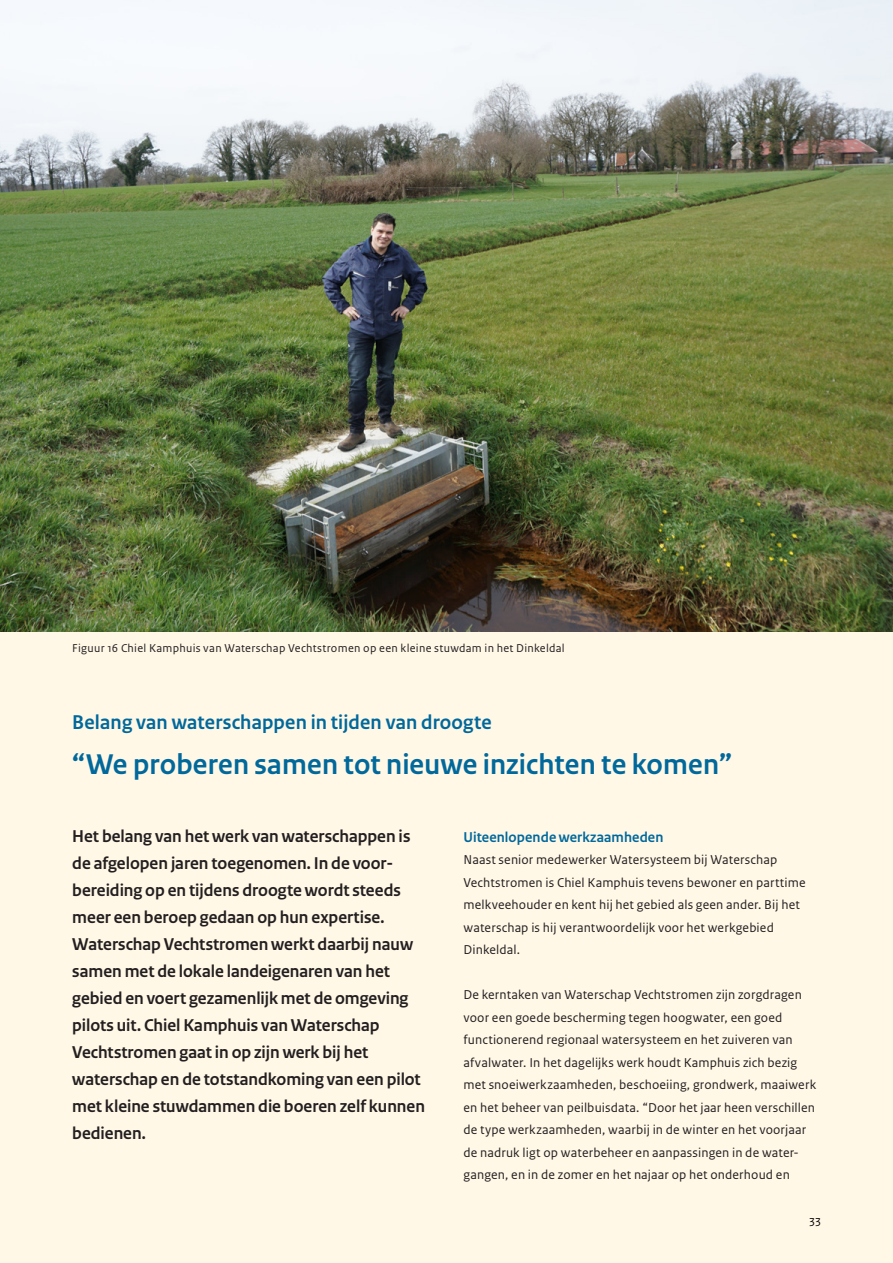
<style>
.page{position:relative;width:893px;height:1263px;background:#fff8e7}
.page>*{position:absolute;margin:0;border:0;box-sizing:border-box;transform-origin:0 0}
.H3_kaderkopje{font:700 30px "Rijksoverheid Sans Heading";letter-spacing:.01em;color:#01689b}
.H3_kaderkopje-2{font:700 21px "Rijksoverheid Sans Heading";letter-spacing:.01em;color:#01689b}
.P_introtekst{font:700 18px/27px "Rijksoverheid Sans Heading";color:#231f20}
.H3_subkopje{font:700 15px "Rijksoverheid Sans Heading";letter-spacing:.01em;color:#01689b}
.P_kadertekst{font:13.5px/22.5px "Rijksoverheid Sans Text";letter-spacing:.01em;color:#231f20}
.P_bijschrift{font:12px "Rijksoverheid Sans Text";letter-spacing:.025em;color:#231f20}
.t1{font:12px "Rijksoverheid Sans Text";color:#000}
</style>
<div class="page">
<img style="left:0;top:0;width:893px;height:631px">
<p class="P_bijschrift" style="left:72px;top:641px;width:494px">Figuur 16 Chiel Kamphuis van Waterschap Vechtstromen op een kleine stuwdam in het Dinkeldal</p>
<h3 class="H3_kaderkopje-2" style="left:72px;top:710px;width:421px">Belang van waterschappen in tijden van droogte</h3>
<h3 class="H3_kaderkopje" style="left:72px;top:747px;width:661px">“We proberen samen tot nieuwe inzichten te komen”</h3>
<p class="P_introtekst" style="left:72px;top:823px;width:354px">Het belang van het werk van waterschappen is de afgelopen jaren toegenomen. In de voor&shy;bereiding op en tijdens droogte wordt steeds meer een beroep gedaan op hun expertise.<br>Waterschap Vechtstromen werkt daarbij nauw samen met de lokale landeigenaren van het gebied en voert gezamenlijk met de omgeving pilots uit. Chiel Kamphuis van Waterschap Vechtstromen gaat in op zijn werk bij het waterschap en de totstandkoming van een pilot met kleine stuwdammen die boeren zelf kunnen bedienen.</p>
<h3 class="H3_subkopje" style="left:463px;top:828px;width:201px">Uiteenlopende werkzaamheden</h3>
<p class="P_kadertekst" style="left:463px;top:849px;width:344px">Naast senior medewerker Watersysteem bij Waterschap Vechtstromen is Chiel Kamphuis tevens bewoner en parttime melkveehouder en kent hij het gebied als geen ander. Bij het waterschap is hij verantwoordelijk voor het werkgebied Dinkeldal.</p>
<p class="P_kadertekst" style="left:463px;top:984px;width:354px">De kerntaken van Waterschap Vechtstromen zijn zorgdragen voor een goede bescherming tegen hoogwater, een goed functionerend regionaal watersysteem en het zuiveren van afvalwater. In het dagelijks werk houdt Kamphuis zich bezig met snoeiwerkzaamheden, beschoeiing, grondwerk, maaiwerk en het beheer van peilbuisdata. “Door het jaar heen verschillen de type werkzaamheden, waarbij in de winter en het voorjaar de nadruk ligt op waterbeheer en aanpassingen in de water&shy;gangen, en in de zomer en het najaar op het onderhoud en</p>
<p class="t1" style="left:810px;top:1213px;width:13px">33</p>
</div>
